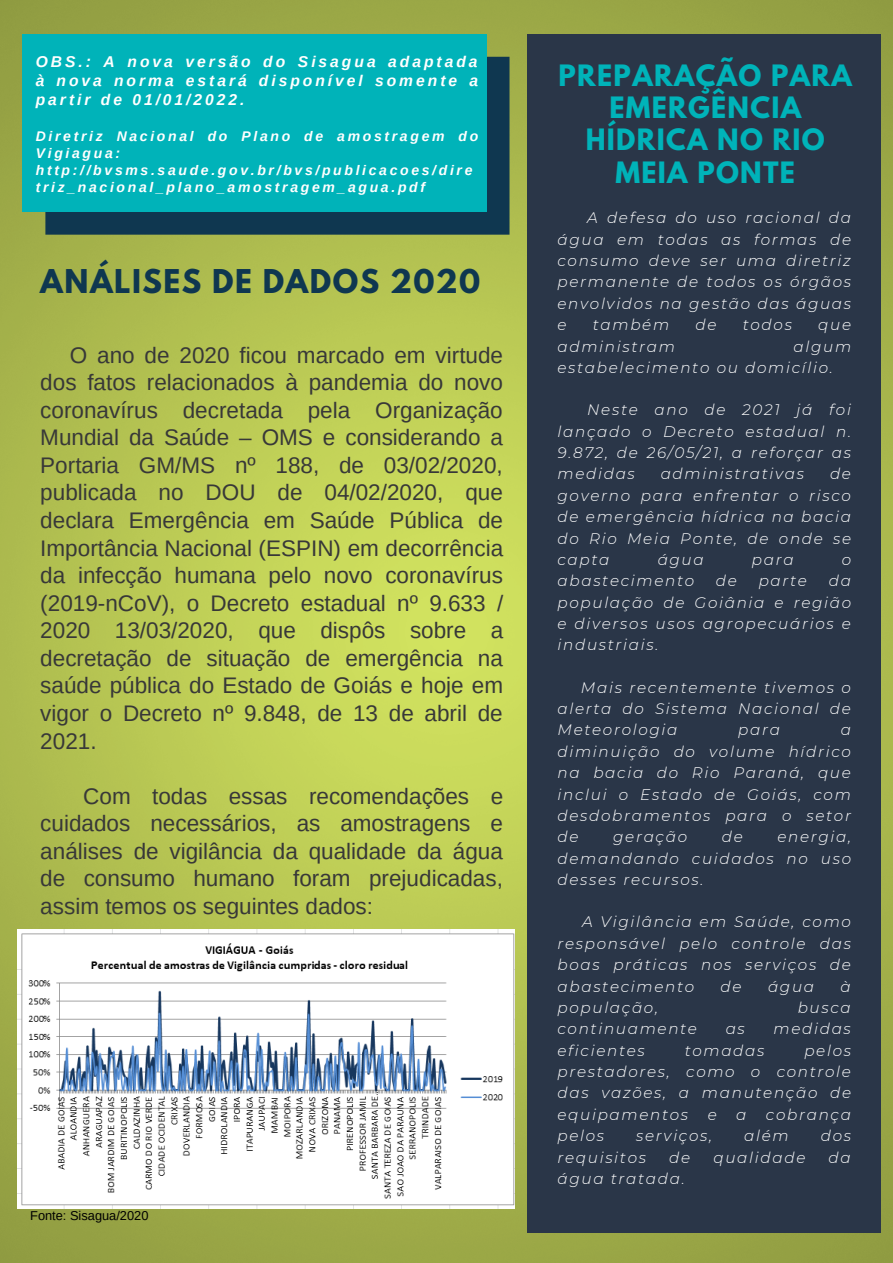
<style>
.page{position:relative;width:893px;height:1263px;background:#fff}
.page>*{position:absolute;margin:0;border:0;box-sizing:border-box;transform-origin:0 0}
.t1{font:700 29.03px "League Spartan";letter-spacing:.05em;color:#0f3750}
.t2{font:700 26.1px/32.2px "League Spartan";letter-spacing:.05em;color:#00b3b9;text-align:center}
.t3{font:22.5px/27.6px "Arimo";color:#383838;text-align:justify}
.t4{font:italic 700 15.6px/19px "Arimo";letter-spacing:.19em;color:#fff;text-align:justify}
.t5{font:italic 300 15.23px/21.4px "Montserrat";letter-spacing:.11em;color:#fff;text-align:justify}
.t6{font:italic 700 14.02px/17px "Arimo";letter-spacing:.19em;color:#fff}
.t7{font:12.83px "Arimo";color:#000}
</style>
<div class="page">
<img style="left:0;top:0;width:893px;height:1263px">
<div style="left:527px;top:34px;width:353px;height:1198px;background:#2a3648"></div>
<div style="left:45px;top:57px;width:464px;height:178px;background:#0f3750"></div>
<div style="left:23px;top:34px;width:464px;height:178px;background:#00b3b9"></div>
<img style="left:18px;top:929px;width:497px;height:279px">
<p class="t4" style="left:36px;top:52px;width:444px">OBS.: A nova versão do Sisagua adaptada à nova norma estará disponível somente a partir de 01/01/2022.</p>
<p class="t6" style="left:36px;top:128px;width:444px">Diretriz Nacional do Plano de amostragem do<br>Vigiagua:</p>
<p class="t6" style="left:36px;top:162px;width:438px">http://bvsms.saude.gov.br/bvs/publicacoes/dire triz_nacional_plano_amostragem_agua.pdf</p>
<p class="t1" style="left:40px;top:267px;width:441px">ANÁLISES DE DADOS 2020</p>
<p class="t3" style="left:40px;top:341px;width:464px;text-indent:29px">O ano de 2020 ficou marcado em virtude dos fatos relacionados à pandemia do novo coronavírus decretada pela Organização Mundial da Saúde – OMS e considerando a Portaria GM/MS nº 188, de 03/02/2020, publicada no DOU de 04/02/2020, que declara Emergência em Saúde Pública de Importância Nacional (ESPIN) em decorrência da infecção humana pelo novo coronavírus (2019-nCoV), o Decreto estadual nº 9.633 / 2020 13/03/2020, que dispôs sobre a decretação de situação de emergência na saúde pública do Estado de Goiás e hoje em vigor o Decreto nº 9.848, de 13 de abril de 2021.</p>
<p class="t3" style="left:40px;top:782px;width:464px;text-indent:43px">Com todas essas recomendações e cuidados necessários, as amostragens e análises de vigilância da qualidade da água de consumo humano foram prejudicadas, assim temos os seguintes dados:</p>
<p class="t7" style="left:30px;top:1208px;width:120px">Fonte: Sisagua/2020</p>
<p class="t2" style="left:558px;top:63px;width:295px">PREPARAÇÃO PARA<br>EMERGÊNCIA<br>HÍDRICA NO RIO<br>MEIA PONTE</p>
<p class="t5" style="left:557px;top:207px;width:295px;text-indent:30px">A defesa do uso racional da água em todas as formas de consumo deve ser uma diretriz permanente de todos os órgãos envolvidos na gestão das águas e</p>
<p class="t5" style="left:593px;top:314px;width:78px">também</p>
<p class="t5" style="left:695px;top:314px;width:23px">de</p>
<p class="t5" style="left:743px;top:314px;width:51px">todos</p>
<p class="t5" style="left:818px;top:314px;width:34px">que</p>
<p class="t5" style="left:557px;top:335px;width:119px">administram</p>
<p class="t5" style="left:557px;top:335px;width:295px;text-indent:236px">algum estabelecimento ou domicílio.</p>
<p class="t5" style="left:557px;top:399px;width:295px;text-indent:30px">Neste ano de 2021 já foi lançado o Decreto estadual n.<br>9.872, de 26/05/21, a reforçar as medidas</p>
<p class="t5" style="left:557px;top:463px;width:295px;text-indent:272px">de governo para enfrentar o risco de emergência hídrica na bacia do Rio Meia Ponte, de onde se capta</p>
<p class="t5" style="left:660px;top:463px;width:145px">administrativas</p>
<p class="t5" style="left:657px;top:549px;width:48px">água</p>
<p class="t5" style="left:752px;top:549px;width:43px">para</p>
<p class="t5" style="left:842px;top:549px;width:11px">o</p>
<p class="t5" style="left:557px;top:570px;width:138px">abastecimento</p>
<p class="t5" style="left:716px;top:570px;width:23px">de</p>
<p class="t5" style="left:758px;top:570px;width:50px">parte</p>
<p class="t5" style="left:557px;top:570px;width:295px;text-indent:271px">da população de Goiânia e região e diversos usos agropecuários e industriais.</p>
<p class="t5" style="left:557px;top:676px;width:295px;text-indent:23px">Mais recentemente tivemos o alerta do Sistema Nacional de Meteorologia</p>
<p class="t5" style="left:557px;top:719px;width:295px;text-indent:283px">a diminuição do volume hídrico na bacia do Rio Paraná, que inclui o Estado de Goiás, com desdobramentos para o setor de</p>
<p class="t5" style="left:738px;top:719px;width:43px">para</p>
<p class="t5" style="left:613px;top:826px;width:75px">geração</p>
<p class="t5" style="left:722px;top:826px;width:23px">de</p>
<p class="t5" style="left:557px;top:826px;width:295px;text-indent:220px">energia, demandando cuidados no uso desses recursos.</p>
<p class="t5" style="left:557px;top:911px;width:295px;text-indent:25px">A Vigilância em Saúde, como responsável pelo controle das boas práticas nos serviços de abastecimento</p>
<p class="t5" style="left:720px;top:975px;width:23px">de</p>
<p class="t5" style="left:768px;top:975px;width:48px">água</p>
<p class="t5" style="left:840px;top:975px;width:12px">à</p>
<p class="t5" style="left:557px;top:997px;width:102px">população,</p>
<p class="t5" style="left:797px;top:997px;width:55px">busca</p>
<p class="t5" style="left:557px;top:1018px;width:141px">continuamente</p>
<p class="t5" style="left:725px;top:1018px;width:21px">as</p>
<p class="t5" style="left:773px;top:1018px;width:79px">medidas</p>
<p class="t5" style="left:557px;top:1039px;width:89px">eficientes</p>
<p class="t5" style="left:684px;top:1039px;width:81px">tomadas</p>
<p class="t5" style="left:557px;top:1039px;width:295px;text-indent:247px">pelos prestadores, como o controle das vazões, a manutenção de equipamentos</p>
<p class="t5" style="left:707px;top:1104px;width:11px">e</p>
<p class="t5" style="left:736px;top:1104px;width:12px">a</p>
<p class="t5" style="left:766px;top:1104px;width:87px">cobrança</p>
<p class="t5" style="left:557px;top:1125px;width:48px">pelos</p>
<p class="t5" style="left:636px;top:1125px;width:77px">serviços,</p>
<p class="t5" style="left:744px;top:1125px;width:46px">além</p>
<p class="t5" style="left:820px;top:1125px;width:32px">dos</p>
<p class="t5" style="left:557px;top:1146px;width:90px">requisitos</p>
<p class="t5" style="left:669px;top:1146px;width:23px">de</p>
<p class="t5" style="left:713px;top:1146px;width:93px">qualidade</p>
<p class="t5" style="left:828px;top:1146px;width:24px">da</p>
<p class="t5" style="left:557px;top:1168px;width:129px">água tratada.</p>
</div>
